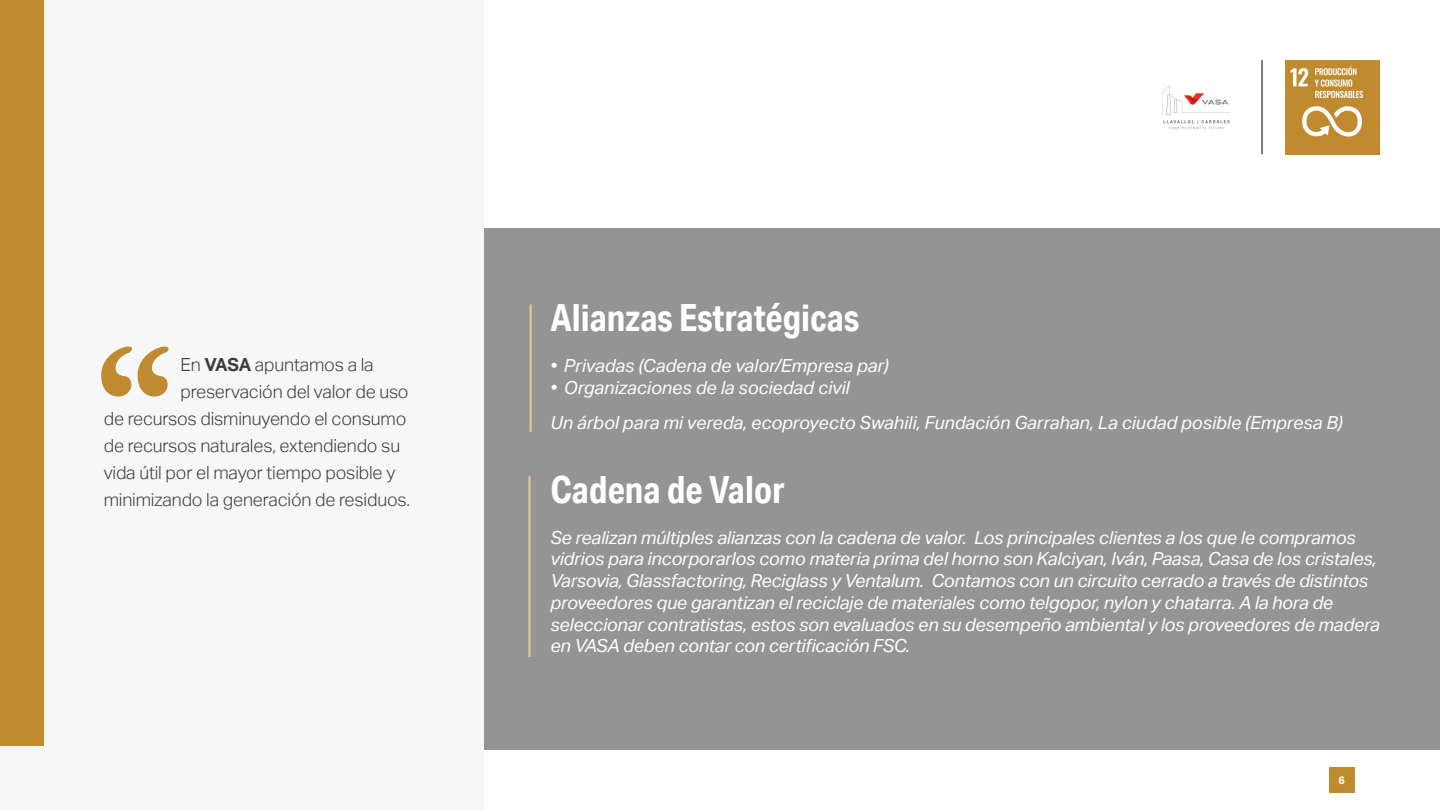
<style>
.page{position:relative;width:1440px;height:810px;background:#fff}
.page>*{position:absolute;margin:0;border:0;box-sizing:border-box;transform-origin:0 0}
.t1{font:700 37.5px "Aktiv Grotesk Cd";color:#fff}
.t2{font:italic 18px/21.8px "Aktiv Grotesk";letter-spacing:-.01em;color:#fff}
.t3{font:300 18px "Aktiv Grotesk";letter-spacing:-.01em;color:#3c3c3b}
.t4{font:700 10.88px "Aktiv Grotesk";color:#fff}
.s1{font-weight:700}
</style>
<div class="page">
<img style="left:1285px;top:60px;width:95px;height:95px">
<hr style="left:1262px;top:60px;width:1px;height:94px;background:#000">
<div style="left:1329px;top:767px;width:25px;height:26px;background:#bf8b2e"></div>
<img style="left:1162px;top:85px;width:69px;height:45px">
<div style="left:0;top:0;width:484px;height:810px;background:#f7f7f7"></div>
<div style="left:0;top:0;width:44px;height:746px;background:#bf8b2e"></div>
<div style="left:484px;top:228px;width:956px;height:522px;background:#949494"></div>
<svg style="left:101px;top:347px;width:68px;height:50px"></svg>
<hr style="left:530px;top:304px;width:2px;height:128px;background:#dfc596">
<hr style="left:528px;top:476px;width:3px;height:181px;background:#dfc596">
<p class="t3" style="left:181px;top:355px;width:195px">En <span class="s1">VASA</span> apuntamos a la</p>
<p class="t3" style="left:181px;top:382px;width:230px">preservación del valor de uso</p>
<p class="t3" style="left:104px;top:409px;width:304px">de recursos disminuyendo el consumo</p>
<p class="t3" style="left:104px;top:436px;width:298px">de recursos naturales, extendiendo su</p>
<p class="t3" style="left:104px;top:463px;width:293px">vida útil por el mayor tiempo posible y</p>
<p class="t3" style="left:104px;top:490px;width:308px">minimizando la generación de residuos.</p>
<h1 class="t1" style="left:550px;top:295px;width:310px">Alianzas Estratégicas</h1>
<p class="t2" style="left:550px;top:355px;width:340px">• Privadas (Cadena de valor/Empresa par)</p>
<p class="t2" style="left:550px;top:370px;width:794px;line-height:35.2px">• Organizaciones de la sociedad civil<br>Un árbol para mi vereda, ecoproyecto Swahili, Fundación Garrahan, La ciudad posible (Empresa B)</p>
<h1 class="t1" style="left:550px;top:467px;width:236px">Cadena de Valor</h1>
<p class="t2" style="left:550px;top:527px;width:831px">Se realizan múltiples alianzas con la cadena de valor. Los principales clientes a los que le compramos vidrios para incorporarlos como materia prima del horno son Kalciyan, Iván, Paasa, Casa de los cristales, Varsovia, Glassfactoring, Reciglass y Ventalum. Contamos con un circuito cerrado a través de distintos proveedores que garantizan el reciclaje de materiales como telgopor, nylon y chatarra. A la hora de seleccionar contratistas, estos son evaluados en su desempeño ambiental y los proveedores de madera en VASA deben contar con certificación FSC.</p>
<p class="t4" style="left:1338px;top:774px;width:8px">6</p>
</div>
